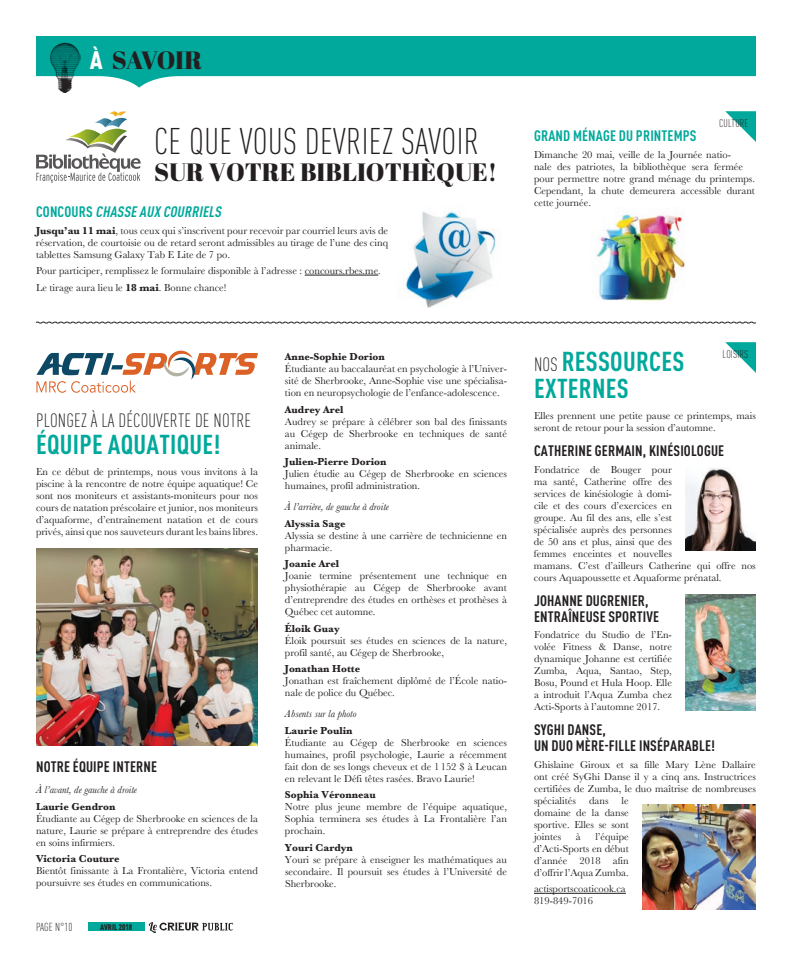
<style>
.page{position:relative;width:792px;height:972px;background:#fff}
.page>*{position:absolute;margin:0;border:0;box-sizing:border-box;transform-origin:0 0}
.t1{font:300 condensed 36.6px "DINOT";letter-spacing:.01em;color:#231f20}
.t2{font:700 condensed 27px/27px "DINOT";letter-spacing:.01em;color:#00a99b}
.t3{font:25.1px "Abril Fatface";color:#231f20}
.t4{font:25px "Abril Fatface";letter-spacing:-.035em;color:#231f20}
.t5{font:300 condensed 19px "DINOT";letter-spacing:.01em;color:#231f20}
.t6{font:700 condensed 15px/16px "DINOT";letter-spacing:.01em;color:#231f20}
.t7{font:italic 700 condensed 15px "DINOT";color:#00a99b}
.t8{font:700 condensed 15px "DINOT";letter-spacing:.01em;color:#00a99b}
.t9{font:300 condensed 11.5px "DINOT";color:#231f20}
.t10{font:300 condensed 11px "DINOT";letter-spacing:.01em;color:#231f20}
.t11{font:10.5px/12px "Baskerville";color:#231f20;text-align:justify}
.t12{font:700 10.5px "Baskerville";color:#231f20}
.t13{font:italic 10.5px "Baskerville";color:#231f20}
.t14{font:900 condensed 8px "DINOT";color:#231f20}
.s1{font-family:"DINOT";font-weight:900;font-stretch:condensed;color:#fff}
.s2{font-style:normal}
.s3{font-weight:700}
.s4{font-family:"Bask Old Face"}
.s5{font-weight:300;font-size:19px;color:#231f20}
</style>
<div class="page">
<svg style="left:36px;top:36px;width:720px;height:52px;fill:#00a99b"></svg>
<img style="left:50px;top:42px;width:31px;height:50px">
<svg style="left:149px;top:922px;width:84px;height:11px"></svg>
<div style="left:88px;top:922px;width:56px;height:9px;background:#00a99b"></div>
<hr style="left:305px;top:275px;width:73px;height:1px;background:#231f20">
<svg style="left:725px;top:111px;width:31px;height:31px"></svg>
<svg style="left:725px;top:342px;width:31px;height:31px"></svg>
<svg style="left:36px;top:111px;width:105px;height:72px"></svg>
<img style="left:405px;top:211px;width:91px;height:96px">
<img style="left:596px;top:214px;width:89px;height:87px">
<svg style="left:35px;top:321px;width:721px;height:3px"></svg>
<hr style="left:534px;top:893px;width:92px;height:1px;background:#231f20">
<img style="left:36px;top:549px;width:222px;height:197px">
<svg style="left:36px;top:351px;width:222px;height:42px"></svg>
<img style="left:685px;top:468px;width:71px;height:82px">
<img style="left:685px;top:594px;width:71px;height:117px">
<img style="left:642px;top:804px;width:114px;height:106px">
<h3 class="t4" style="left:90px;top:43px;width:114px"><span class="s1">À</span> SAVOIR</h3>
<h1 class="t1" style="left:154px;top:120px;width:326px">CE QUE VOUS DEVRIEZ SAVOIR</h1>
<h3 class="t3" style="left:154px;top:154px;width:345px">SUR VOTRE BIBLIOTHÈQUE!</h3>
<h3 class="t7" style="left:36px;top:203px;width:190px"><span class="s2">C O N C O U R S</span> CHASSE AUX COURRIELS</h3>
<p class="t11" style="left:36px;top:224px;width:354px"><span class="s3">Jusqu’au 11 mai</span>, tous ceux qui s’inscrivent pour recevoir par courriel leurs avis de réservation, de courtoisie ou de retard seront admissibles au tirage de l’une des cinq tablettes Samsung Galaxy Tab E Lite de 7 po.</p>
<p class="t11" style="left:36px;top:263px;width:346px;line-height:16.5px">Pour participer, remplissez le formulaire disponible à l’adresse : concours.rbes.me.<br>Le tirage aura lieu le <span class="s3">18 mai</span>. Bonne chance!</p>
<h3 class="t5" style="left:36px;top:409px;width:217px">PLONGEZ À LA DÉCOUVERTE DE NOTRE</h3>
<h2 class="t2" style="left:36px;top:430px;width:186px">ÉQUIPE AQUATIQUE!</h2>
<p class="t11" style="left:36px;top:466px;width:224px">En ce début de printemps, nous vous invitons à la piscine à la rencontre de notre équipe aquatique! Ce sont nos moniteurs et assistants-moniteurs pour nos cours de natation préscolaire et junior, nos moniteurs d’aquaforme, d’entraînement natation et de cours privés, ainsi que nos sauveteurs durant les bains libres.</p>
<h3 class="t6" style="left:36px;top:759px;width:122px">NOTRE ÉQUIPE INTERNE</h3>
<p class="t13" style="left:36px;top:783px;width:103px">À l’avant, de gauche à droite</p>
<p class="t12" style="left:36px;top:799px;width:81px">Laurie Gendron</p>
<p class="t11" style="left:36px;top:813px;width:224px">Étudiante au Cégep de Sherbrooke en sciences de la nature, Laurie se prépare à entreprendre des études en soins infirmiers.</p>
<p class="t12" style="left:36px;top:852px;width:85px">Victoria Couture</p>
<p class="t11" style="left:36px;top:865px;width:224px">Bientôt finissante à La Frontalière, Victoria entend poursuivre ses études en communications.</p>
<p class="t9" style="left:36px;top:921px;width:5px">PAGE</p>
<p class="t9" style="left:55px;top:921px;width:19px">N°10</p>
<p class="t14" style="left:100px;top:922px;width:34px">AVRIL 2018</p>
<p class="t12" style="left:285px;top:349px;width:101px">Anne-Sophie Dorion</p>
<p class="t11" style="left:285px;top:363px;width:224px">Étudiante au baccalauréat en psychologie à l’Univer&shy;sité de Sherbrooke, Anne-Sophie vise une spécialisa&shy;tion en neuropsychologie de l’enfance-adolescence.</p>
<p class="t12" style="left:285px;top:402px;width:60px">Audrey Arel</p>
<p class="t11" style="left:285px;top:415px;width:224px">Audrey se prépare à célébrer son bal des finissants au Cégep de Sherbrooke en techniques de santé animale.</p>
<p class="t12" style="left:285px;top:454px;width:103px">Julien-Pierre Dorion</p>
<p class="t11" style="left:285px;top:468px;width:224px">Julien étudie au Cégep de Sherbrooke en sciences humaines, profil administration.</p>
<p class="t13" style="left:285px;top:500px;width:106px">À l’arrière, de gauche à droite</p>
<p class="t12" style="left:285px;top:516px;width:62px">Alyssia Sage</p>
<p class="t11" style="left:285px;top:529px;width:224px">Alyssia se destine à une carrière de technicienne en pharmacie.</p>
<p class="t12" style="left:285px;top:556px;width:56px">Joanie Arel</p>
<p class="t11" style="left:285px;top:570px;width:224px">Joanie termine présentement une technique en physiothérapie au Cégep de Sherbrooke avant d’entreprendre des études en orthèses et prothèses à Québec cet automne.</p>
<p class="t12" style="left:285px;top:621px;width:56px">Éloik Guay</p>
<p class="t11" style="left:285px;top:634px;width:224px">Éloik poursuit ses études en sciences de la nature, profil santé, au Cégep de Sherbrooke,</p>
<p class="t12" style="left:285px;top:661px;width:77px">Jonathan Hotte</p>
<p class="t11" style="left:285px;top:675px;width:224px">Jonathan est fraîchement diplômé de l’École natio&shy;nale de police du Québec.</p>
<p class="t13" style="left:285px;top:707px;width:73px">Absents sur la photo</p>
<p class="t12" style="left:285px;top:723px;width:69px">Laurie Poulin</p>
<p class="t11" style="left:285px;top:736px;width:224px">Étudiante au Cégep de Sherbrooke en sciences humaines, profil psychologie, Laurie a récemment fait don de ses longs cheveux et de 1152 <span class="s4">$</span> à Leucan en relevant le Défi têtes rasées. Bravo Laurie!</p>
<p class="t12" style="left:285px;top:787px;width:92px">Sophia Véronneau</p>
<p class="t11" style="left:285px;top:801px;width:224px">Notre plus jeune membre de l’équipe aquatique, Sophia terminera ses études à La Frontalière l’an prochain.</p>
<p class="t12" style="left:285px;top:840px;width:69px">Youri Cardyn</p>
<p class="t11" style="left:285px;top:853px;width:224px">Youri se prépare à enseigner les mathématiques au secondaire. Il poursuit ses études à l’Université de Sherbrooke.</p>
<p class="t10" style="left:719px;top:117px;width:31px">CULTURE</p>
<h3 class="t8" style="left:534px;top:127px;width:164px">GRAND MÉNAGE DU PRINTEMPS</h3>
<p class="t11" style="left:534px;top:149px;width:223px;text-align:left">Dimanche 20 mai, veille de la Journée natio-<br>nale des patriotes, la bibliothèque sera fermée pour permettre notre grand ménage du printemps.<br>Cependant, la chute demeurera accessible durant cette journée.</p>
<p class="t10" style="left:723px;top:347px;width:27px">LOISIRS</p>
<h2 class="t2" style="left:534px;top:348px;width:152px"><span class="s5">NOS</span> RESSOURCES<br>EXTERNES</h2>
<p class="t11" style="left:534px;top:410px;width:223px">Elles prennent une petite pause ce printemps, mais seront de retour pour la session d’automne.</p>
<h3 class="t6" style="left:534px;top:443px;width:192px">CATHERINE GERMAIN, KINÉSIOLOGUE</h3>
<p class="t11" style="left:534px;top:464px;width:223px;text-align:left">Fondatrice de Bouger pour<br>ma santé, Catherine offre des<br>services de kinésiologie à domi-<br>cile et des cours d’exercices en<br>groupe. Au fil des ans, elle s’est<br>spécialisée auprès des personnes<br>de 50 ans et plus, ainsi que des<br>femmes enceintes et nouvelles<br>mamans. C’est d’ailleurs Catherine qui offre nos cours Aquapoussette et Aquaforme prénatal.</p>
<h3 class="t6" style="left:534px;top:592px;width:126px">JOHANNE DUGRENIER,<br>ENTRAÎNEUSE SPORTIVE</h3>
<p class="t11" style="left:534px;top:629px;width:139px">Fondatrice du Studio de l’En&shy;volée Fitness &amp; Danse, notre dynamique Johanne est certifiée Zumba, Aqua, Santao, Step, Bosu, Pound et Hula Hoop. Elle a introduit l’Aqua Zumba chez Acti-Sports à l’automne 2017.</p>
<h3 class="t6" style="left:534px;top:722px;width:182px">SYGHI DANSE,<br>UN DUO MÈRE-FILLE INSÉPARABLE!</h3>
<p class="t11" style="left:534px;top:759px;width:223px">Ghislaine Giroux et sa fille Mary Lène Dallaire ont créé SyGhi Danse il y a cinq ans. Instructrices certifiées de Zumba, le duo maîtrise de nombreuses spécialités</p>
<p class="t11" style="left:534px;top:795px;width:96px;text-indent:88px">le domaine de la danse sportive. Elles se sont jointes</p>
<p class="t11" style="left:589px;top:795px;width:21px">dans</p>
<p class="t11" style="left:534px;top:831px;width:96px;text-indent:61px">l’équipe d’Acti-Sports en début d’année 2018 afin d’offrir l’Aqua Zumba.</p>
<p class="t11" style="left:534px;top:883px;width:93px">actisportscoaticook.ca<br>819-849-7016</p>
<p class="t11" style="left:576px;top:831px;width:6px">à</p>
</div>
